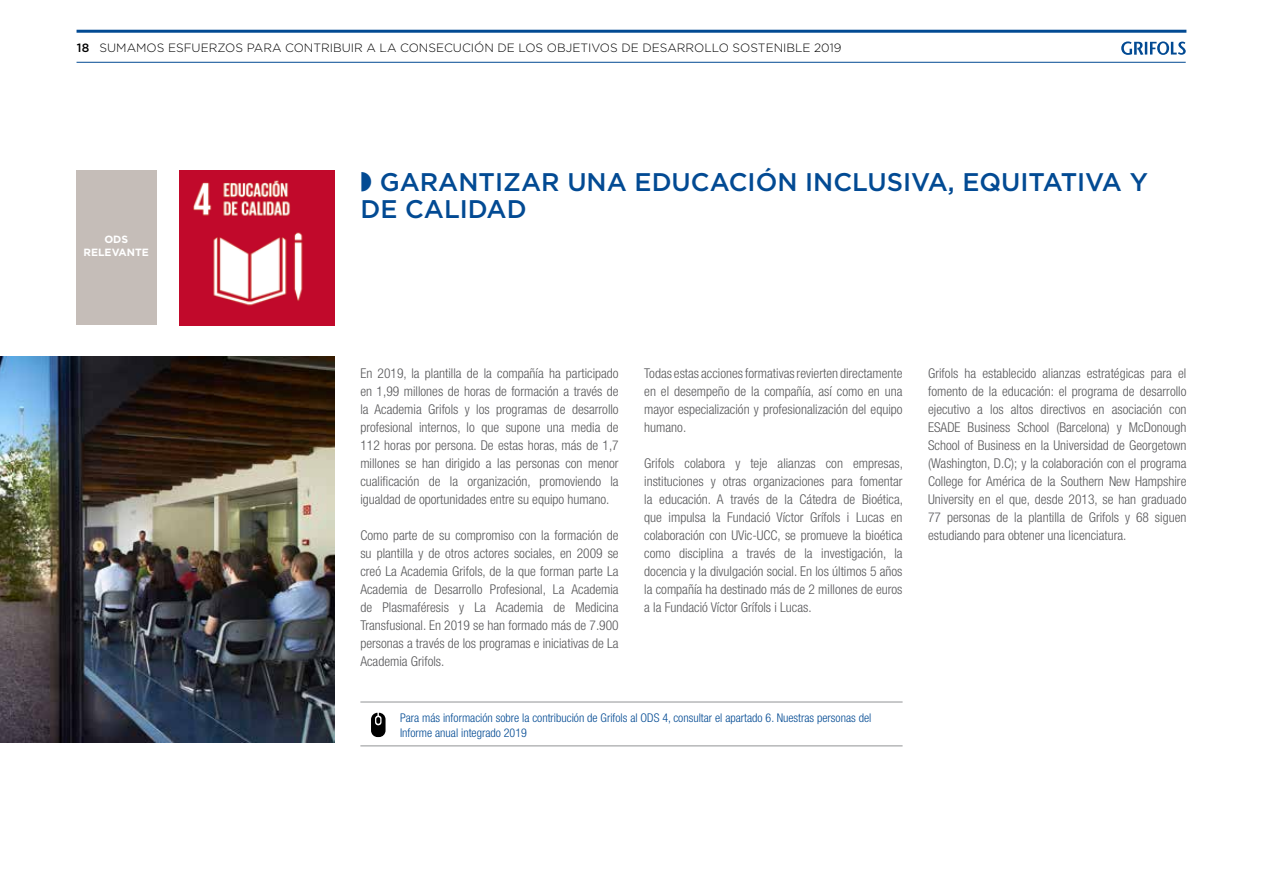
<style>
.page{position:relative;width:1263px;height:893px;background:#fff}
.page>*{position:absolute;margin:0;border:0;box-sizing:border-box;transform-origin:0 0}
.t1{font:500 25.5px/27px "Gotham";color:#024a93}
.t2{font:300 condensed 13.5px/18px "Helvetica Neue LT Pro";color:#58585a;text-align:justify}
.t3{font:300 condensed 12px/14.4px "Helvetica Neue LT Pro";color:#024a93}
.t4{font:300 12px "Gotham";color:#000}
.t5{font:700 10.5px/12.6px "Gotham";color:#fff;text-align:center}
.s1{font-weight:500}
</style>
<div class="page">
<hr style="left:77px;top:62px;width:1109px;height:1px;background:#024a93">
<svg style="left:1121px;top:41px;width:65px;height:14px"></svg>
<hr style="left:77px;top:30px;width:1109px;height:3px;background:#024a93">
<img style="left:179px;top:170px;width:156px;height:156px">
<hr style="left:360px;top:702px;width:542px;height:1px;background:#929395">
<hr style="left:360px;top:745px;width:542px;height:1px;background:#929395">
<svg style="left:371px;top:713px;width:14px;height:24px"></svg>
<img style="left:0;top:356px;width:335px;height:386px">
<div style="left:77px;top:170px;width:80px;height:155px;background:#c5bdb8"></div>
<p class="t4" style="left:77px;top:40px;width:766px"><span class="s1">18</span> SUMAMOS ESFUERZOS PARA CONTRIBUIR A LA CONSECUCIÓN DE LOS OBJETIVOS DE DESARROLLO SOSTENIBLE 2019</p>
<p class="t5" style="left:84px;top:233px;width:67px">ODS<br>RELEVANTE</p>
<h1 class="t1" style="left:360px;top:168px;width:789px;text-indent:19px">GARANTIZAR UNA EDUCACIÓN INCLUSIVA, EQUITATIVA Y<br>DE CALIDAD</h1>
<p class="t2" style="left:360px;top:364px;width:260px">En 2019, la plantilla de la compañía ha participado en 1,99 millones de horas de formación a través de la Academia Grifols y los programas de desarrollo profesional internos, lo que supone una media de 112 horas por persona. De estas horas, más de 1,7 millones se han dirigido a las personas con menor cualificación de la organización, promoviendo la igualdad de oportunidades entre su equipo humano.</p>
<p class="t2" style="left:360px;top:526px;width:260px">Como parte de su compromiso con la formación de su plantilla y de otros actores sociales, en 2009 se creó La Academia Grifols, de la que forman parte La Academia de Desarrollo Profesional, La Academia de Plasmaféresis y La Academia de Medicina Transfusional. En 2019 se han formado más de 7.900 personas a través de los programas e iniciativas de La Academia Grifols.</p>
<p class="t2" style="left:644px;top:364px;width:260px">Todas estas acciones formativas revierten directamente en el desempeño de la compañía, así como en una mayor especialización y profesionalización del equipo humano.</p>
<p class="t2" style="left:644px;top:454px;width:260px">Grifols colabora y teje alianzas con empresas, instituciones y otras organizaciones para fomentar la educación. A través de la Cátedra de Bioética, que impulsa la Fundació Víctor Grífols i Lucas en colaboración con UVic-UCC, se promueve la bioética como disciplina a través de la investigación, la docencia y la divulgación social. En los últimos 5 años la compañía ha destinado más de 2 millones de euros a la Fundació Víctor Grífols i Lucas.</p>
<p class="t3" style="left:400px;top:711px;width:473px">Para más información sobre la contribución de Grifols al ODS 4, consultar el apartado 6. Nuestras personas del<br>Informe anual integrado 2019</p>
<p class="t2" style="left:928px;top:364px;width:260px">Grifols ha establecido alianzas estratégicas para el fomento de la educación: el programa de desarrollo ejecutivo a los altos directivos en asociación con ESADE Business School (Barcelona) y McDonough School of Business en la Universidad de Georgetown (Washington, D.C); y la colaboración con el programa College for América de la Southern New Hampshire University en el que, desde 2013, se han graduado 77 personas de la plantilla de Grifols y 68 siguen estudiando para obtener una licenciatura.</p>
</div>
